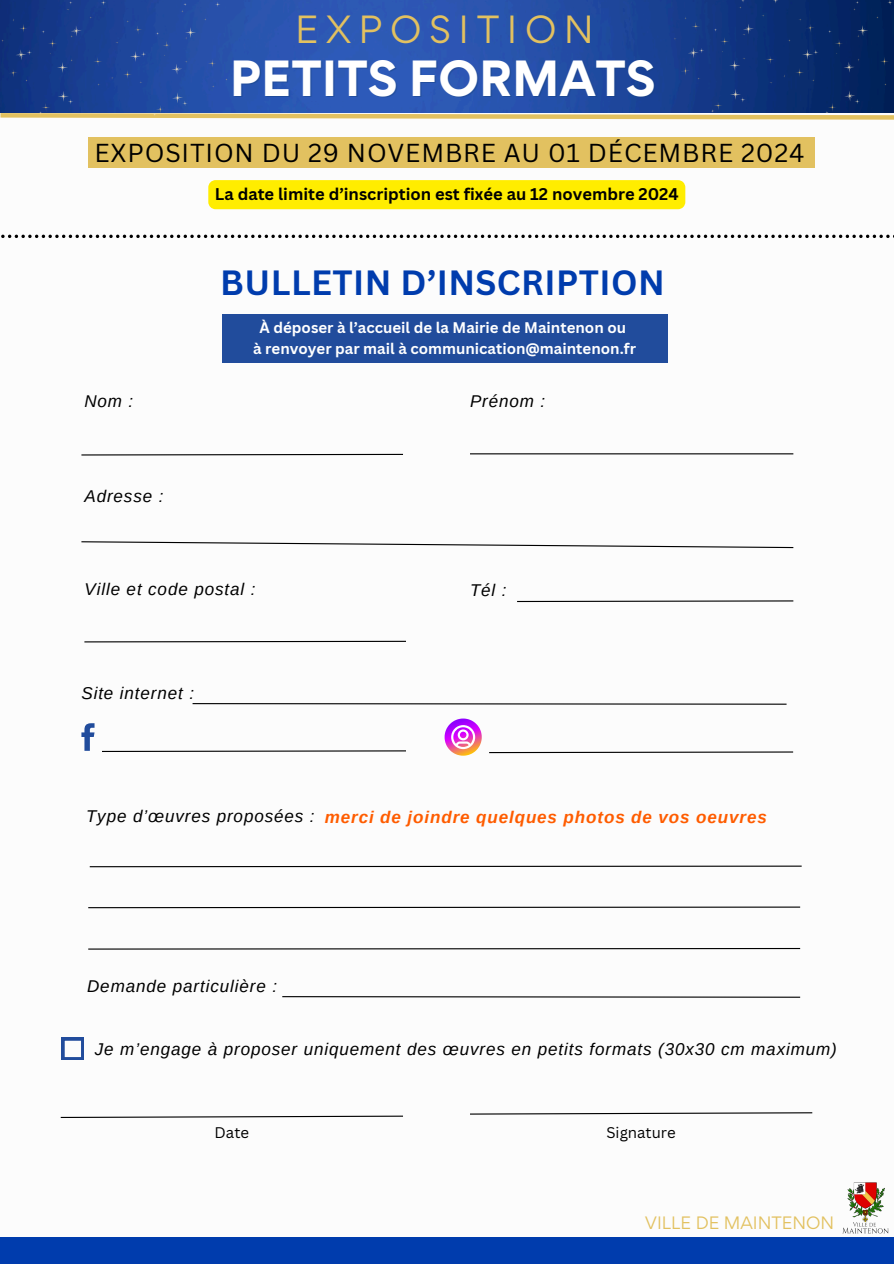
<style>
.page{position:relative;width:894px;height:1264px;background:#fff}
.page>*{position:absolute;margin:0;border:0;box-sizing:border-box;transform-origin:0 0}
.t1{font:700 45.3px "Gordita";color:#fff}
.t2{font:35.1px "Gordita";letter-spacing:.215em;color:#e2c160}
.t3{font:700 34.05px "Canva Sans";letter-spacing:.015em;color:#003cad}
.t4{font:25.35px "Canva Sans";letter-spacing:.03em;color:#000}
.t5{font:italic 17.1px "Arimo";letter-spacing:.05em;color:#000}
.t6{font:italic 700 17.1px "Arimo";letter-spacing:.05em;color:#ff5c00}
.t7{font:700 16.5px "Canva Sans";color:#000}
.t8{font:16.05px "Gordita";color:#e2c160}
.t9{font:700 15px "Canva Sans";color:#fff}
.t10{font:15px "Canva Sans";color:#000}
</style>
<div class="page">
<div style="left:222px;top:314px;width:445px;height:49px;background:#214c9c"></div>
<svg style="left:1px;top:235px;width:889px;height:3px"></svg>
<svg style="left:60px;top:1115px;width:343px;height:3px"></svg>
<svg style="left:470px;top:1112px;width:343px;height:3px"></svg>
<svg style="left:81px;top:453px;width:322px;height:3px"></svg>
<hr style="left:470px;top:453px;width:323px;height:1px;background:#000">
<svg style="left:81px;top:541px;width:713px;height:7px"></svg>
<svg style="left:84px;top:640px;width:322px;height:3px"></svg>
<svg style="left:517px;top:600px;width:277px;height:2px"></svg>
<svg style="left:192px;top:703px;width:595px;height:2px"></svg>
<div style="left:0;top:1237px;width:893px;height:26px;background:#003cad"></div>
<svg style="left:88px;top:906px;width:713px;height:2px"></svg>
<svg style="left:88px;top:947px;width:713px;height:3px"></svg>
<svg style="left:89px;top:865px;width:713px;height:2px"></svg>
<svg style="left:61px;top:1037px;width:23px;height:22px"></svg>
<svg style="left:0;top:0;width:893px;height:120px;background:#294d98"></svg>
<img style="left:842px;top:1182px;width:47px;height:52px">
<div style="left:88px;top:137px;width:726px;height:31px;background:#e2c160"></div>
<svg style="left:102px;top:750px;width:304px;height:2px"></svg>
<svg style="left:81px;top:723px;width:13px;height:27px"></svg>
<svg style="left:489px;top:751px;width:305px;height:2px"></svg>
<svg style="left:444px;top:718px;width:37px;height:37px"></svg>
<div style="left:208px;top:180px;width:477px;height:29px;background:#ffed00"></div>
<svg style="left:282px;top:996px;width:519px;height:2px"></svg>
<p class="t2" style="left:295px;top:6px;width:300px">EXPOSITION</p>
<h3 class="t1" style="left:230px;top:47px;width:427px">PETITS FORMATS</h3>
<p class="t4" style="left:94px;top:135px;width:711px">EXPOSITION DU 29 NOVEMBRE AU 01 DÉCEMBRE 2024</p>
<p class="t7" style="left:215px;top:183px;width:465px">La date limite d’inscription est fixée au 12 novembre 2024</p>
<p class="t3" style="left:220px;top:259px;width:446px">BULLETIN D’INSCRIPTION</p>
<p class="t5" style="left:84px;top:391px;width:50px">Nom :</p>
<p class="t5" style="left:84px;top:486px;width:80px">Adresse :</p>
<p class="t9" style="left:259px;top:317px;width:368px">À déposer à l’accueil de la Mairie de Maintenon ou</p>
<h4 class="t9" style="left:253px;top:337px;width:384px">à renvoyer par mail à communication@maintenon.fr</h4>
<p class="t5" style="left:470px;top:391px;width:77px">Prénom :</p>
<p class="t5" style="left:84px;top:579px;width:172px">Ville et code postal :</p>
<p class="t5" style="left:470px;top:580px;width:38px">Tél :</p>
<p class="t5" style="left:81px;top:683px;width:114px">Site internet :</p>
<p class="t5" style="left:86px;top:806px;width:230px">Type d’œuvres proposées :</p>
<p class="t6" style="left:325px;top:807px;width:443px">merci de joindre quelques photos de vos oeuvres</p>
<h6 class="t5" style="left:87px;top:976px;width:191px">Demande particulière :</h6>
<p class="t5" style="left:95px;top:1039px;width:743px">Je m’engage à proposer uniquement des œuvres en petits formats (30x30 cm maximum)</p>
<h6 class="t10" style="left:214px;top:1121px;width:36px">Date</h6>
<h2 class="t10" style="left:606px;top:1121px;width:71px">Signature</h2>
<p class="t8" style="left:644px;top:1211px;width:191px">VILLE DE MAINTENON</p>
</div>
